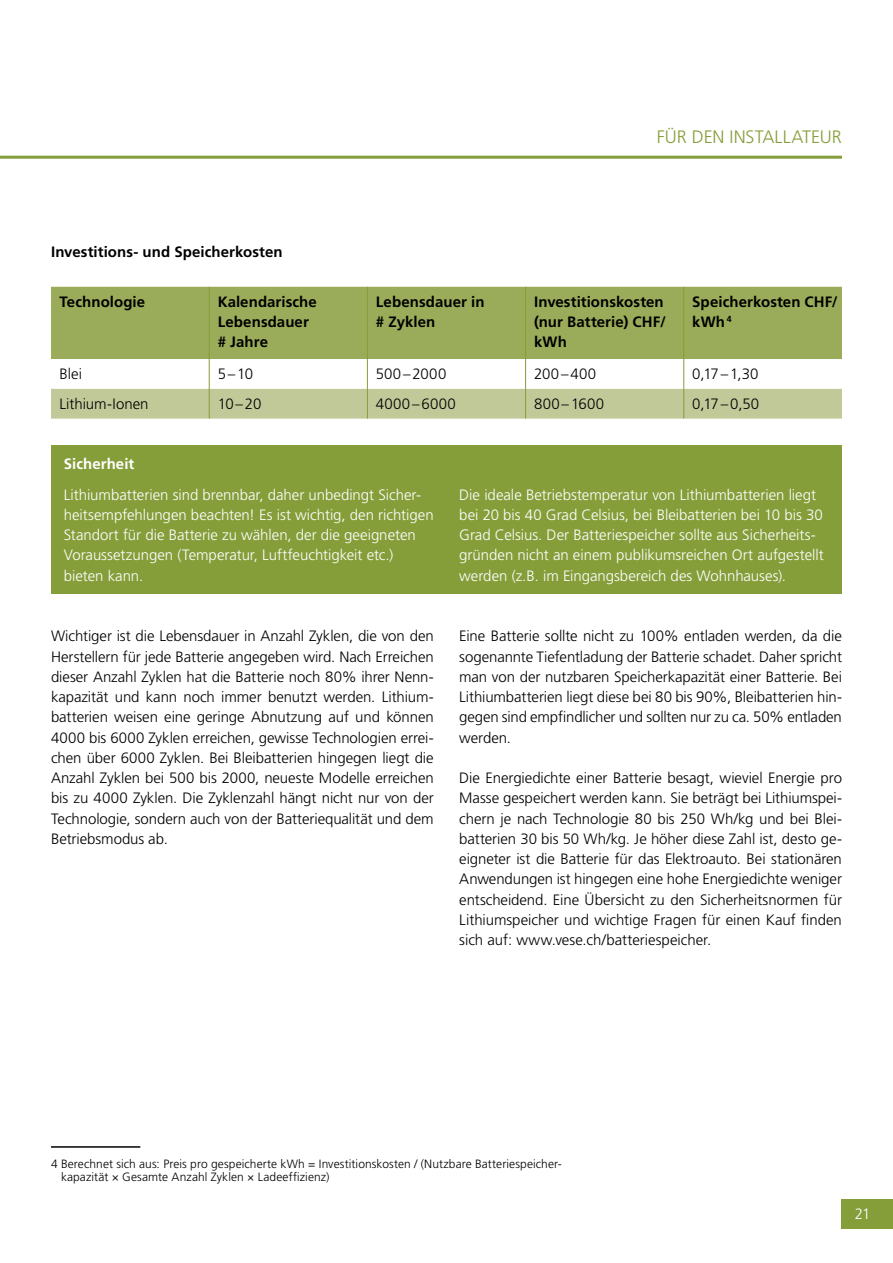
<style>
.page{position:relative;width:893px;height:1263px;background:#fff}
.page>*{position:absolute;margin:0;border:0;box-sizing:border-box;transform-origin:0 0}
.t1{font:300 18px "Frutiger LT Std";color:#859e3a}
.t2{font:300 15px/20.2px "Frutiger LT Std";letter-spacing:-.005em;color:#000;text-align:justify}
.t3{font:300 15px/20.2px "Frutiger LT Std";color:#fff}
.t4{font:700 15px/20.2px "Frutiger LT Std";letter-spacing:.005em;color:#000}
.t5{font:700 15px "Frutiger LT Std";letter-spacing:.005em;color:#fff}
.t6{font:300 15px "Frutiger LT Std";letter-spacing:.025em;color:#000}
.t7{font:300 12px/13.5px "Frutiger LT Std";letter-spacing:.01em;color:#000}
</style>
<div class="page">
<div style="left:842px;top:1199px;width:51px;height:30px;background:#859e3a"></div>
<hr style="left:0;top:156px;width:842px;height:3px;background:#859e3a">
<div style="left:51px;top:287px;width:791px;height:72px;background:#9aac59"></div>
<svg style="left:51px;top:359px;width:791px;height:60px"></svg>
<hr style="left:209px;top:287px;width:1px;height:72px;background:#859e3a">
<hr style="left:367px;top:287px;width:1px;height:72px;background:#859e3a">
<hr style="left:525px;top:287px;width:1px;height:72px;background:#859e3a">
<hr style="left:683px;top:287px;width:1px;height:72px;background:#859e3a">
<hr style="left:209px;top:359px;width:1px;height:30px;background:#859e3a">
<hr style="left:367px;top:359px;width:1px;height:30px;background:#859e3a">
<hr style="left:525px;top:359px;width:1px;height:30px;background:#859e3a">
<hr style="left:683px;top:359px;width:1px;height:30px;background:#859e3a">
<hr style="left:209px;top:389px;width:1px;height:30px;background:#859e3a">
<hr style="left:367px;top:389px;width:1px;height:30px;background:#859e3a">
<hr style="left:525px;top:389px;width:1px;height:30px;background:#859e3a">
<hr style="left:683px;top:389px;width:1px;height:30px;background:#859e3a">
<div style="left:51px;top:445px;width:791px;height:149px;background:#859e3a"></div>
<hr style="left:51px;top:1146px;width:89px;height:2px;background:#000">
<p class="t4" style="left:51px;top:241px;width:233px">Investitions- und Speicherkosten</p>
<p class="t1" style="left:657px;top:127px;width:117px">Für den INstalla</p>
<p class="t1" style="left:802px;top:127px;width:41px">teur</p>
<p class="t4" style="left:60px;top:291px;width:87px">Technologie</p>
<p class="t4" style="left:218px;top:291px;width:101px">Kalendarische<br>Lebensdauer # Jahre</p>
<p class="t4" style="left:376px;top:291px;width:110px">Lebensdauer in # Zyklen</p>
<p class="t4" style="left:534px;top:291px;width:133px">Investitionskosten (nur Batterie) CHF/ kWh</p>
<p class="t4" style="left:692px;top:291px;width:147px">Speicherkosten CHF/ kWh <sup>4</sup></p>
<p class="t2" style="left:60px;top:364px;width:24px">Blei</p>
<p class="t2" style="left:218px;top:364px;width:37px">5–10</p>
<p class="t2" style="left:376px;top:364px;width:72px">500–2000</p>
<p class="t2" style="left:534px;top:364px;width:64px">200–400</p>
<p class="t2" style="left:692px;top:364px;width:68px">0,17–1,30</p>
<p class="t2" style="left:60px;top:393px;width:91px">Lithium-Ionen</p>
<p class="t2" style="left:218px;top:393px;width:45px">10–20</p>
<p class="t6" style="left:376px;top:395px;width:81px">4000–6000</p>
<p class="t2" style="left:534px;top:393px;width:72px">800–1600</p>
<p class="t2" style="left:692px;top:393px;width:68px">0,17–0,50</p>
<p class="t5" style="left:64px;top:455px;width:72px">Sicherheit</p>
<p class="t3" style="left:64px;top:484px;width:371px">Lithiumbatterien sind brennbar, daher unbedingt Sicher&shy;heitsempfehlungen beachten! Es ist wichtig, den richtigen Standort für die Batterie zu wählen, der die geeigneten Voraussetzungen (Temperatur, Luftfeuchtigkeit etc.) bieten kann.</p>
<p class="t3" style="left:459px;top:484px;width:366px">Die ideale Betriebstemperatur von Lithiumbatterien liegt bei 20 bis 40 Grad Celsius, bei Bleibatterien bei 10 bis 30<br>Grad Celsius. Der Batteriespeicher sollte aus Sicherheits&shy;gründen nicht an einem publikumsreichen Ort aufgestellt werden (z.B. im Eingangsbereich des Wohnhauses).</p>
<p class="t2" style="left:51px;top:626px;width:384px">Wichtiger ist die Lebensdauer in Anzahl Zyklen, die von den Herstellern für jede Batterie angegeben wird. Nach Erreichen dieser Anzahl Zyklen hat die Batterie noch 80% ihrer Nenn&shy;kapazität und kann noch immer benutzt werden. Lithium&shy;batterien weisen eine geringe Abnutzung auf und können 4000 bis 6000 Zyklen erreichen, gewisse Technologien errei&shy;chen über 6000 Zyklen. Bei Bleibatterien hingegen liegt die Anzahl Zyklen bei 500 bis 2000, neueste Modelle erreichen bis zu 4000 Zyklen. Die Zyklenzahl hängt nicht nur von der Technologie, sondern auch von der Batteriequalität und dem Betriebsmodus ab.</p>
<p class="t2" style="left:459px;top:626px;width:384px">Eine Batterie sollte nicht zu 100% entladen werden, da die sogenannte Tiefentladung der Batterie schadet. Daher spricht man von der nutzbaren Speicherkapazität einer Batterie. Bei Lithiumbatterien liegt diese bei 80 bis 90%, Bleibatterien hin&shy;gegen sind empfindlicher und sollten nur zu ca. 50% entladen werden.</p>
<p class="t2" style="left:459px;top:768px;width:384px">Die Energiedichte einer Batterie besagt, wieviel Energie pro Masse gespeichert werden kann. Sie beträgt bei Lithiumspei&shy;chern je nach Technologie 80 bis 250 Wh/kg und bei Blei&shy;batterien 30 bis 50 Wh/kg. Je höher diese Zahl ist, desto ge&shy;eigneter ist die Batterie für das Elektroauto. Bei stationären Anwendungen ist hingegen eine hohe Energiedichte weniger entscheidend. Eine Ü bersicht zu den Sicherheitsnormen für Lithiumspeicher und wichtige Fragen für einen Kauf finden sich auf: www.vese.ch/batteriespeicher.</p>
<p class="t7" style="left:61px;top:1157px;width:502px;text-indent:-10px">4 Berechnet sich aus: Preis pro gespeicherte kWh = Investitionskosten / (N utzbare Batteriespeicher&shy;kapazität × G esamte Anzahl Zyklen × Ladeeffizienz)</p>
<p class="t3" style="left:855px;top:1204px;width:17px">21</p>
</div>
